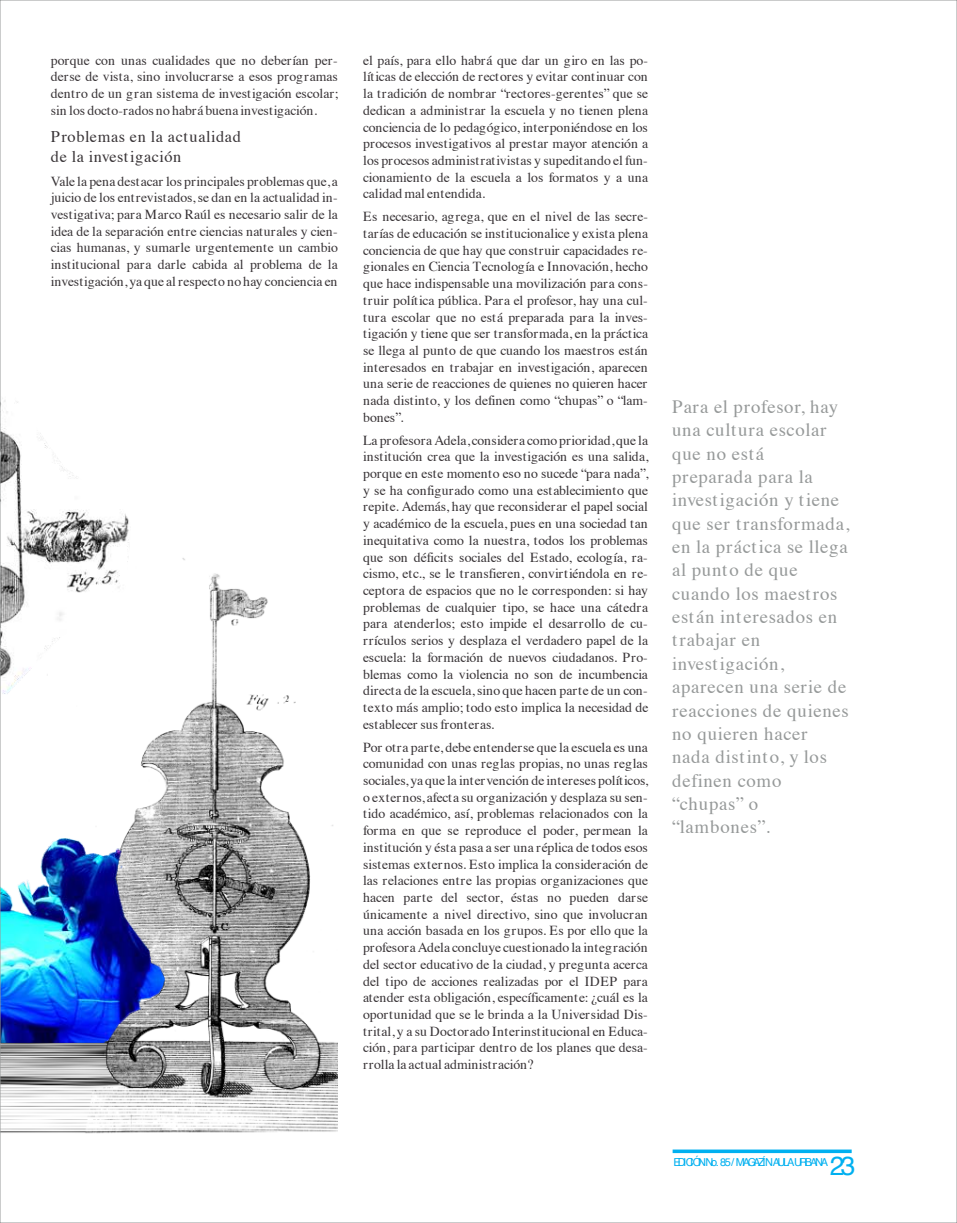
<style>
.page{position:relative;width:957px;height:1223px;background:#fff}
.page>*{position:absolute;margin:0;border:0;box-sizing:border-box;transform-origin:0 0}
.t1{font:26.25px "Helvetica";color:#00b0f0}
.t2{font:18.75px/23.4px "Times";letter-spacing:.035em;color:#969999}
.t3{font:16.25px/20.2px "Times";letter-spacing:.035em;color:#383336}
.t4{font:13.75px/16.8px "Times";color:#383336;text-align:justify}
.t5{font:11px "Helvetica";letter-spacing:-.22em;color:#00b0f0}
</style>
<div class="page">
<svg style="left:672px;top:1149px;width:179px;height:4px"></svg>
<img style="left:2px;top:558px;width:336px;height:576px">
<img style="left:2px;top:821px;width:163px;height:221px">
<img style="left:2px;top:400px;width:129px;height:294px">
<p class="t4" style="left:51px;top:53px;width:289px">porque con unas cualidades que no deberían per&shy;derse de vista, sino involucrarse a esos programas dentro de un gran sistema de investigación escolar; sin los docto-rados no habrá buena investigación.</p>
<p class="t3" style="left:51px;top:127px;width:191px">Problemas en la actualidad de la investigación</p>
<p class="t4" style="left:51px;top:174px;width:289px">Vale la pena destacar los principales problemas que, a juicio de los entrevistados, se dan en la actualidad in&shy;vestigativa; para Marco Raúl es necesario salir de la idea de la separación entre ciencias naturales y cien&shy;cias humanas, y sumarle urgentemente un cambio institucional para darle cabida al problema de la investigación, ya que al respecto no hay conciencia en</p>
<p class="t4" style="left:363px;top:53px;width:287px">el país, para ello habrá que dar un giro en las po&shy;líticas de elección de rectores y evitar continuar con la tradición de nombrar “rectores-gerentes” que se dedican a administrar la escuela y no tienen plena conciencia de lo pedagógico, interponiéndose en los procesos investigativos al prestar mayor atención a los procesos administrativistas y supeditando el fun&shy;cionamiento de la escuela a los formatos y a una calidad mal entendida.</p>
<p class="t4" style="left:363px;top:209px;width:286px">Es necesario, agrega, que en el nivel de las secre&shy;tarías de educación se institucionalice y exista plena conciencia de que hay que construir capacidades re&shy;gionales en Ciencia Tecnología e Innovación, hecho que hace indispensable una movilización para cons&shy;truir política pública. Para el profesor, hay una cul&shy;tura escolar que no está preparada para la inves&shy;tigación y tiene que ser transformada, en la práctica se llega al punto de que cuando los maestros están interesados en trabajar en investigación, aparecen una serie de reacciones de quienes no quieren hacer nada distinto, y los definen como “chupas” o “lam&shy;bones”.</p>
<p class="t4" style="left:363px;top:433px;width:287px">La profesora Adela, considera como prioridad, que la institución crea que la investigación es una salida, porque en este momento eso no sucede “para nada”, y se ha configurado como una establecimiento que repite. Además, hay que reconsiderar el papel social y académico de la escuela, pues en una sociedad tan inequitativa como la nuestra, todos los problemas que son déficits sociales del Estado, ecología, ra&shy;cismo, etc., se le transfieren, convirtiéndola en re&shy;ceptora de espacios que no le corresponden: si hay problemas de cualquier tipo, se hace una cátedra para atenderlos; esto impide el desarrollo de cu&shy;rrículos serios y desplaza el verdadero papel de la escuela: la formación de nuevos ciudadanos. Pro&shy;blemas como la violencia no son de incumbencia directa de la escuela, sino que hacen parte de un con&shy;texto más amplio; todo esto implica la necesidad de establecer sus fronteras.</p>
<p class="t4" style="left:363px;top:739px;width:287px">Por otra parte, debe entenderse que la escuela es una comunidad con unas reglas propias, no unas reglas sociales, ya que la intervención de intereses políticos, o externos, afecta su organización y desplaza su sen&shy;tido académico, así, problemas relacionados con la forma en que se reproduce el poder, permean la institución y ésta pasa a ser una réplica de todos esos sistemas externos. Esto implica la consideración de las relaciones entre las propias organizaciones que hacen parte del sector, éstas no pueden darse únicamente a nivel directivo, sino que involucran una acción basada en los grupos. Es por ello que la profesora Adela concluye cuestionado la integración del sector educativo de la ciudad, y pregunta acerca del tipo de acciones realizadas por el IDEP para atender esta obligación, específicamente: ¿cuál es la oportunidad que se le brinda a la Universidad Dis&shy;trital, y a su Doctorado Interinstitucional en Educa&shy;ción, para participar dentro de los planes que desa&shy;rrolla la actual administración?</p>
<p class="t2" style="left:672px;top:396px;width:179px">Para el profesor, hay una cultura escolar que no está<br>preparada para la investigación y tiene que ser transformada, en la práctica se llega al punto de que cuando los maestros están interesados en trabajar en investigación, aparecen una serie de reacciones de quienes no quieren hacer nada distinto, y los definen como “chupas” o “lambones”.</p>
<p class="t5" style="left:673px;top:1157px;width:156px">EDI CI ÓN No. 85 MAGAZÍ N AULA URBANA</p>
<h1 class="t1" style="left:829px;top:1154px;width:27px">23</h1>
<p class="t5" style="left:731px;top:1157px;width:5px">/</p>
</div>
